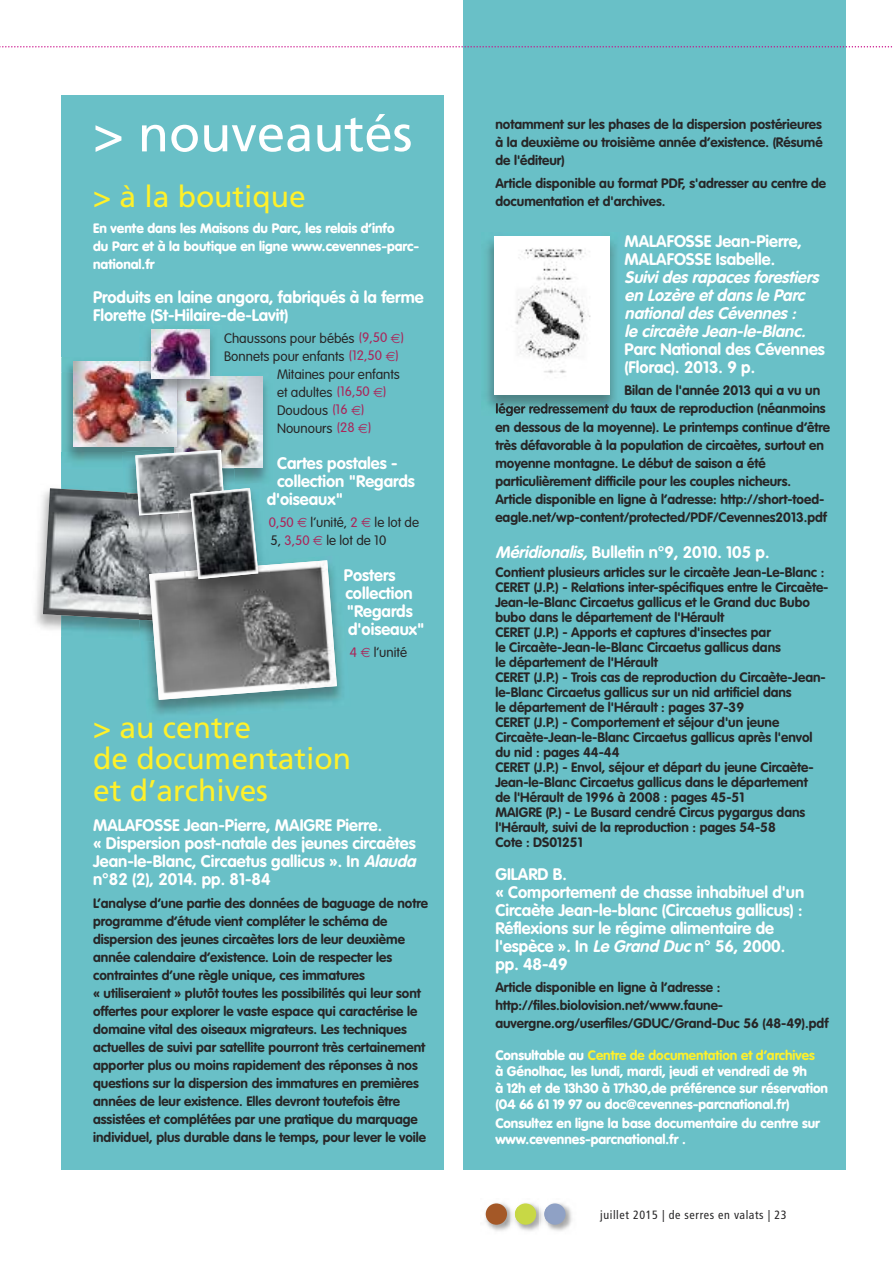
<style>
.page{position:relative;width:893px;height:1263px;background:#fff}
.page>*{position:absolute;margin:0;border:0;box-sizing:border-box;transform-origin:0 0}
.t1{font:51px "Frutiger";letter-spacing:-.005em;color:#fff}
.t2{font:30px/31.5px "Frutiger";color:#fff12a}
.t3{font:700 16.5px/18px "VAG Rounded";color:#fff}
.t4{font:italic 700 16.5px/18px "VAG Rounded";color:#fff}
.t5{font:700 13.5px/18px "VAG Rounded";color:#272627}
.t6{font:900 13.5px/16.5px "VAG Rounded";color:#fff}
.t7{font:300 13.5px/18px "VAG Rounded";color:#272627}
.t8{font:condensed 12px "Frutiger LT Std";letter-spacing:.05em;color:#272627}
.s1{color:#aa2559}
.s2{font-style:italic}
.s3{font-weight:700;color:#fff12a}
</style>
<div class="page">
<div style="left:463px;top:0;width:383px;height:1169px;background:#69c0c7"></div>
<svg style="left:0;top:46px;width:892px;height:2px"></svg>
<div style="left:61px;top:95px;width:383px;height:1074px;background:#69c0c7"></div>
<img style="left:547px;top:1203px;width:25px;height:28px">
<div style="left:544px;top:1203px;width:22px;height:22px;background:#8fa1c5;border-radius:50%"></div>
<img style="left:518px;top:1203px;width:29px;height:28px">
<img style="left:544px;top:1206px;width:3px;height:15px">
<div style="left:515px;top:1203px;width:21px;height:22px;background:#c8d845;border-radius:50%"></div>
<img style="left:485px;top:1203px;width:33px;height:28px">
<img style="left:515px;top:1206px;width:3px;height:16px">
<div style="left:486px;top:1203px;width:21px;height:22px;background:#a45827;border-radius:50%"></div>
<img style="left:486px;top:241px;width:136px;height:173px">
<img style="left:496px;top:403px;width:75px;height:12px">
<img style="left:494px;top:236px;width:116px;height:158px">
<img style="left:262px;top:376px;width:5px;height:74px">
<img style="left:190px;top:376px;width:72px;height:74px">
<img style="left:61px;top:357px;width:12px;height:15px">
<img style="left:61px;top:372px;width:101px;height:78px">
<img style="left:177px;top:379px;width:13px;height:69px">
<img style="left:73px;top:362px;width:104px;height:85px">
<img style="left:190px;top:329px;width:32px;height:71px">
<img style="left:147px;top:329px;width:43px;height:28px">
<img style="left:139px;top:357px;width:38px;height:43px">
<img style="left:152px;top:330px;width:57px;height:49px">
<img style="left:35px;top:500px;width:8px;height:128px">
<img style="left:190px;top:445px;width:44px;height:5px">
<img style="left:122px;top:448px;width:68px;height:2px">
<svg style="left:43px;top:450px;width:294px;height:250px"></svg>
<h1 class="t1" style="left:93px;top:113px;width:321px">&gt; nouveautés</h1>
<h2 class="t2" style="left:93px;top:183px;width:214px">&gt; à la boutique</h2>
<p class="t6" style="left:93px;top:221px;width:327px;line-height:18px">En vente dans les Maisons du Parc, les relais d’info<br>du Parc et à la boutique en ligne www.cevennes-parc&shy;national.fr</p>
<p class="t3" style="left:93px;top:289px;width:332px">Produits en laine angora, fabriqués à la ferme<br>Florette (St-Hilaire-de-Lavit)</p>
<p class="t7" style="left:224px;top:330px;width:181px">Chaussons pour bébés <span class="s1">(9,50 )</span></p>
<p class="t7" style="left:224px;top:348px;width:176px">Bonnets pour enfants <span class="s1">(12,50 )</span></p>
<p class="t7" style="left:277px;top:366px;width:124px">Mitaines pour enfants</p>
<p class="t7" style="left:277px;top:384px;width:111px">et adultes <span class="s1">(16,50 )</span></p>
<p class="t7" style="left:277px;top:402px;width:89px">Doudous <span class="s1">(16 )</span></p>
<p class="t7" style="left:277px;top:420px;width:96px">Nounours <span class="s1">(28 )</span></p>
<p class="t3" style="left:277px;top:455px;width:122px">Cartes postales -</p>
<p class="t3" style="left:277px;top:473px;width:139px">collection "Regards</p>
<p class="t3" style="left:267px;top:491px;width:78px">d'oiseaux"</p>
<p class="t7" style="left:269px;top:514px;width:152px"><span class="s1">0,50</span> l’unité, <span class="s1">2</span> le lot de<br>5, <span class="s1">3,50</span> le lot de 10</p>
<p class="t3" style="left:344px;top:567px;width:82px">Posters collection "Regards d'oiseaux"</p>
<p class="t7" style="left:350px;top:645px;width:59px"><span class="s1">4</span> l’unité</p>
<h2 class="t2" style="left:93px;top:714px;width:260px">&gt; au centre<br>de documentation et d’archives</h2>
<p class="t3" style="left:93px;top:818px;width:327px">MALAFOSSE Jean-Pierre, MAIGRE Pierre.<br>« Dispersion post-natale des jeunes circaètes Jean-le-Blanc, Circaetus gallicus ». In <span class="s2">Alauda </span>n°82 (2), 2014. pp. 81-84</p>
<p class="t5" style="left:93px;top:895px;width:336px">L’analyse d’une partie des données de baguage de notre programme d’étude vient compléter le schéma de dispersion des jeunes circaètes lors de leur deuxième année calendaire d’existence. Loin de respecter les contraintes d’une règle unique, ces immatures<br>« utiliseraient » plutôt toutes les possibilités qui leur sont offertes pour explorer le vaste espace qui caractérise le domaine vital des oiseaux migrateurs. Les techniques actuelles de suivi par satellite pourront très certainement apporter plus ou moins rapidement des réponses à nos questions sur la dispersion des immatures en premières années de leur existence. Elles devront toutefois être assistées et complétées par une pratique du marquage individuel, plus durable dans le temps, pour lever le voile</p>
<p class="t5" style="left:495px;top:117px;width:329px;text-align:justify">notamment sur les phases de la dispersion postérieures à la deuxième ou troisième année d’existence. (Résumé de l'éditeur)</p>
<p class="t5" style="left:495px;top:175px;width:332px">Article disponible au format PDF, s'adresser au centre de documentation et d'archives.</p>
<p class="t3" style="left:625px;top:234px;width:179px">MALAFOSSE Jean-Pierre,<br>MALAFOSSE Isabelle.</p>
<p class="t4" style="left:625px;top:270px;width:199px">Suivi des rapaces forestiers en Lozère et dans le Parc national des Cévennes :<br>le circaète Jean-le-Blanc.</p>
<p class="t3" style="left:625px;top:342px;width:202px">Parc National des Cévennes (Florac). 2013. 9 p.</p>
<p class="t5" style="left:495px;top:383px;width:336px;text-indent:129px">Bilan de l'année 2013 qui a vu un léger redressement du taux de reproduction (néanmoins en dessous de la moyenne). Le printemps continue d’être très défavorable à la population de circaètes, surtout en moyenne montagne. Le début de saison a été particulièrement difficile pour les couples nicheurs.<br>Article disponible en ligne à l’adresse: http://short-toed&shy;eagle.net/wp-content/protected/PDF/Cevennes2013.pdf</p>
<p class="t3" style="left:495px;top:544px;width:276px"><span class="s2">Méridionalis,</span> Bulletin n°9, 2010. 105 p.</p>
<p class="t5" style="left:495px;top:565px;width:335px;line-height:15px">Contient plusieurs articles sur le circaète Jean-Le-Blanc :<br>CERET (J.P.) - Relations inter-spécifiques entre le Circaète-Jean-le-Blanc Circaetus gallicus et le Grand duc Bubo bubo dans le département de l'Hérault<br>CERET (J.P.) - Apports et captures d'insectes par<br>le Circaète-Jean-le-Blanc Circaetus gallicus dans<br>le département de l'Hérault<br>CERET (J.P.) - Trois cas de reproduction du Circaète-Jean&shy;le-Blanc Circaetus gallicus sur un nid artificiel dans<br>le département de l'Hérault : pages 37-39<br>CERET (J.P.) - Comportement et séjour d'un jeune Circaète-Jean-le-Blanc Circaetus gallicus après l'envol du nid : pages 44-44<br>CERET (J.P.) - Envol, séjour et départ du jeune Circaète-Jean-le-Blanc Circaetus gallicus dans le département<br>de l'Hérault de 1996 à 2008 : pages 45-51<br>MAIGRE (P.) - Le Busard cendré Circus pygargus dans l'Hérault, suivi de la reproduction : pages 54-58<br>Cote : DS01251</p>
<p class="t3" style="left:495px;top:866px;width:310px">GILARD B.<br>« Comportement de chasse inhabituel d'un<br>Circaète Jean-le-blanc (Circaetus gallicus) :<br>Réflexions sur le régime alimentaire de l'espèce ». In <span class="s2">LeGrandDuc</span>n° 56, 2000. pp. 48-49</p>
<p class="t5" style="left:495px;top:979px;width:334px">Article disponible en ligne à l’adresse : http://files.biolovision.net/www.faune&shy;auvergne.org/userfiles/GDUC/Grand-Duc 56 (48-49).pdf</p>
<p class="t6" style="left:495px;top:1047px;width:334px">Consultable au <span class="s3">Centre de documentation et d’archives<br></span>à Génolhac, les lundi, mardi, jeudi et vendredi de 9h<br>à 12h et de 13h30 à 17h30,de préférence sur réservation (04 66 61 19 97 ou doc@cevennes-parcnational.fr)</p>
<p class="t6" style="left:495px;top:1116px;width:326px">Consultez en ligne la base documentaire du centre sur www.cevennes-parcnational.fr .</p>
<p class="t8" style="left:600px;top:1210px;width:188px">juillet 2015 | de serres en valats | 23</p>
</div>
